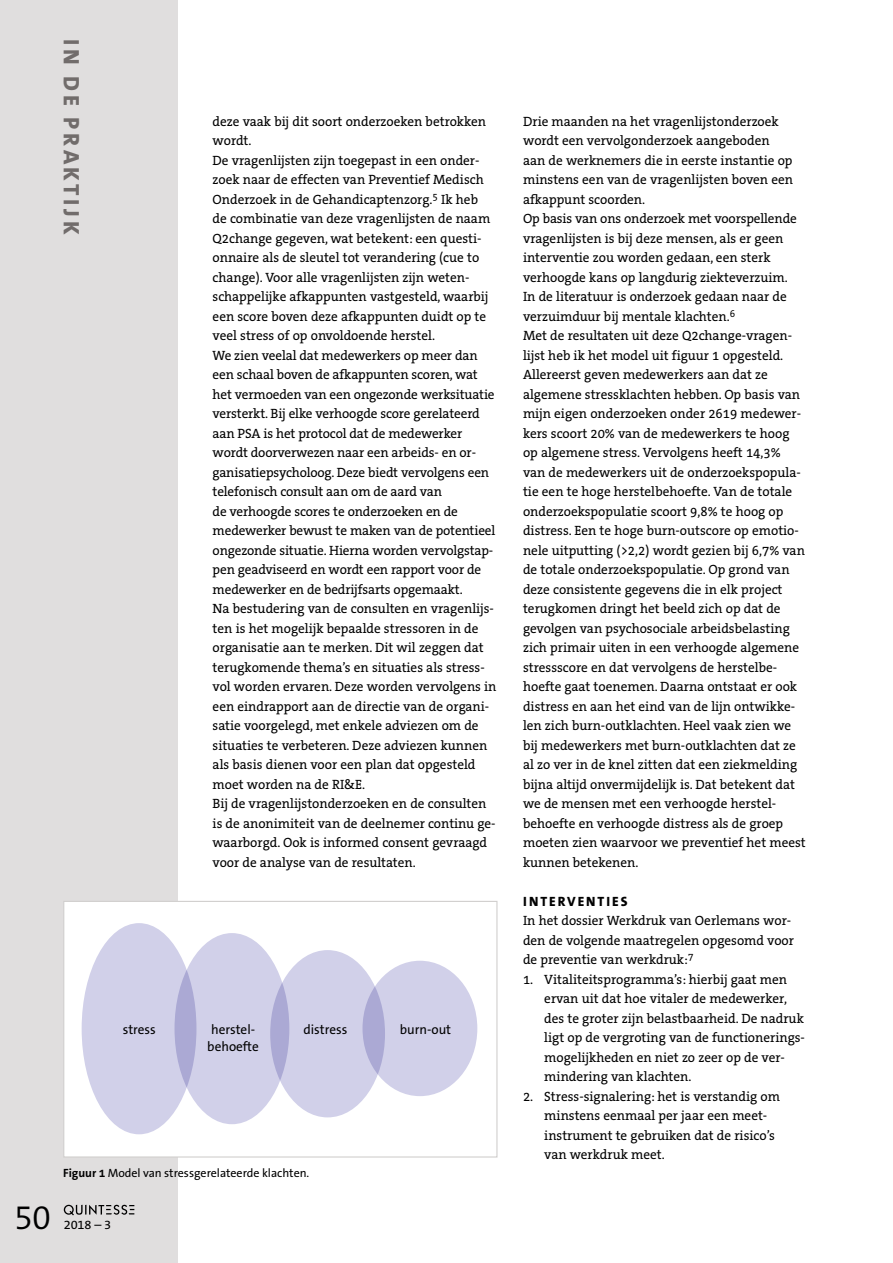
<style>
.page{position:relative;width:893px;height:1263px;background:#fff}
.page>*{position:absolute;margin:0;border:0;box-sizing:border-box;transform-origin:0 0}
.t1{font:300 34.5px "The Sans B W4";color:#000}
.t2{font:800 22.5px "The Sans B W8";letter-spacing:.155em;color:#716c6b}
.t3{font:13.5px/19.5px "The Serif B W5 Plain";color:#000}
.t4{font:13.5px/16.5px "The Sans B W5 Plain";color:#000}
.t5{font:800 13.5px "The Sans B W8";letter-spacing:.145em;color:#000}
.t6{font:12.6px "The Sans B W5 Plain";color:#000}
.t7{font:12px "The Sans B W5 Plain";color:#000}
.s1{font-family:"The Sans B W7";font-weight:700}
</style>
<div class="page">
<div style="left:0;top:0;width:178px;height:1263px;background:#e0dede"></div>
<div style="left:63px;top:901px;width:434px;height:256px;background:#fff;border:1px solid #d1cfce"></div>
<div style="left:82px;top:923px;width:114px;height:211px;background:#d1d0e9;border-radius:50%"></div>
<div style="left:175px;top:933px;width:114px;height:191px;background:#d1d0e9;border-radius:50%"></div>
<div style="left:270px;top:950px;width:115px;height:167px;background:#d1d0e9;border-radius:50%"></div>
<div style="left:362px;top:961px;width:115px;height:135px;background:#d1d0e9;border-radius:50%"></div>
<svg style="left:64px;top:1205px;width:70px;height:10px"></svg>
<h2 class="t2" style="left:86px;top:39px;width:196px;rotate:90deg">IN DE PRAKTIJK</h2>
<p class="t3" style="left:213px;top:112px;width:285px">deze vaak bij dit soort onderzoeken betrokken wordt.<br>De vragenlijsten zijn toegepast in een onder&shy;zoek naar de effecten van Preventief Medisch Onderzoek in de Gehandicaptenzorg.<sup>5</sup> Ik heb<br>de combinatie van deze vragenlijsten de naam Q2change gegeven, wat betekent: een questi&shy;onnaire als de sleutel tot verandering (cue to change). Voor alle vragenlijsten zijn weten&shy;schappelijke afkappunten vastgesteld, waarbij een score boven deze afkappunten duidt op te veel stress of op onvoldoende herstel.<br>We zien veelal dat medewerkers op meer dan een schaal boven de afkappunten scoren, wat het vermoeden van een ongezonde werksituatie versterkt. Bij elke verhoogde score gerelateerd aan PSA is het protocol dat de medewerker wordt doorverwezen naar een arbeids- en or&shy;ganisatiepsycholoog. Deze biedt vervolgens een telefonisch consult aan om de aard van<br>de verhoogde scores te onderzoeken en de medewerker bewust te maken van de potentieel ongezonde situatie. Hierna worden vervolgstap&shy;pen geadviseerd en wordt een rapport voor de medewerker en de bedrijfsarts opgemaakt.<br>Na bestudering van de consulten en vragenlijs&shy;ten is het mogelijk bepaalde stressoren in de organisatie aan te merken. Dit wil zeggen dat terugkomende thema’s en situaties als stress&shy;vol worden ervaren. Deze worden vervolgens in een eindrapport aan de directie van de organi&shy;satie voorgelegd, met enkele adviezen om de situaties te verbeteren. Deze adviezen kunnen als basis dienen voor een plan dat opgesteld moet worden na de RI&amp;E.<br>Bij de vragenlijstonderzoeken en de consulten is de anonimiteit van de deelnemer continu ge&shy;waarborgd. Ook is informed consent gevraagd voor de analyse van de resultaten.</p>
<p class="t4" style="left:123px;top:1021px;width:35px">stress</p>
<p class="t4" style="left:207px;top:1021px;width:53px">herstel&shy;behoefte</p>
<p class="t4" style="left:303px;top:1021px;width:45px">distress</p>
<p class="t4" style="left:400px;top:1021px;width:53px">burn-out</p>
<h1 class="t1" style="left:14px;top:1195px;width:39px">50</h1>
<p class="t7" style="left:63px;top:1165px;width:248px"><span class="s1">Figuur 1</span> Model van stressgerelateerde klachten.</p>
<p class="t6" style="left:64px;top:1216px;width:49px">2018 – 3</p>
<p class="t3" style="left:523px;top:112px;width:284px">Drie maanden na het vragenlijstonderzoek wordt een vervolgonderzoek aangeboden<br>aan de werknemers die in eerste instantie op minstens een van de vragenlijsten boven een afkappunt scoorden.<br>Op basis van ons onderzoek met voorspellende vragenlijsten is bij deze mensen, als er geen interventie zou worden gedaan, een sterk verhoogde kans op langdurig ziekteverzuim.<br>In de literatuur is onderzoek gedaan naar de verzuimduur bij mentale klachten.<sup>6<br></sup>Met de resultaten uit deze Q2change-vragen&shy;lijst heb ik het model uit figuur 1 opgesteld.<br>Allereerst geven medewerkers aan dat ze algemene stressklachten hebben. Op basis van mijn eigen onderzoeken onder 2619 medewer&shy;kers scoort 20% van de medewerkers te hoog op algemene stress. Vervolgens heeft 14,3% van de medewerkers uit de onderzoekspopula&shy;tie een te hoge herstelbehoefte. Van de totale onderzoekspopulatie scoort 9,8% te hoog op distress. Een te hoge burn-outscore op emotio&shy;nele uitputting (&gt;2,2) wordt gezien bij 6,7% van de totale onderzoekspopulatie. Op grond van deze consistente gegevens die in elk project terugkomen dringt het beeld zich op dat de gevolgen van psychosociale arbeidsbelasting zich primair uiten in een verhoogde algemene stressscore en dat vervolgens de herstelbe&shy;hoefte gaat toenemen. Daarna ontstaat er ook distress en aan het eind van de lijn ontwikke&shy;len zich burn-outklachten. Heel vaak zien we bij medewerkers met burn-outklachten dat ze al zo ver in de knel zitten dat een ziekmelding bijna altijd onvermijdelijk is. Dat betekent dat we de mensen met een verhoogde herstel&shy;behoefte en verhoogde distress als de groep moeten zien waarvoor we preventief het meest kunnen betekenen.</p>
<p class="t5" style="left:523px;top:893px;width:106px">INTERVENTIES</p>
<p class="t3" style="left:523px;top:911px;width:273px">In het dossier Werkdruk van Oerlemans wor&shy;den de volgende maatregelen opgesomd voor de preventie van werkdruk:<sup>7</sup></p>
<p class="t3" style="left:544px;top:970px;width:261px;text-indent:-21px">1. Vitaliteitsprogramma’s: hierbij gaat men ervan uit dat hoe vitaler de medewerker, des te groter zijn belastbaarheid. De nadruk ligt op de vergroting van de functionerings&shy;mogelijkheden en niet zo zeer op de ver&shy;mindering van klachten.</p>
<p class="t3" style="left:544px;top:1087px;width:237px;text-indent:-21px">2. Stress-signalering: het is verstandig om minstens eenmaal per jaar een meet&shy;instrument te gebruiken dat de risico’s van werkdruk meet.</p>
</div>
